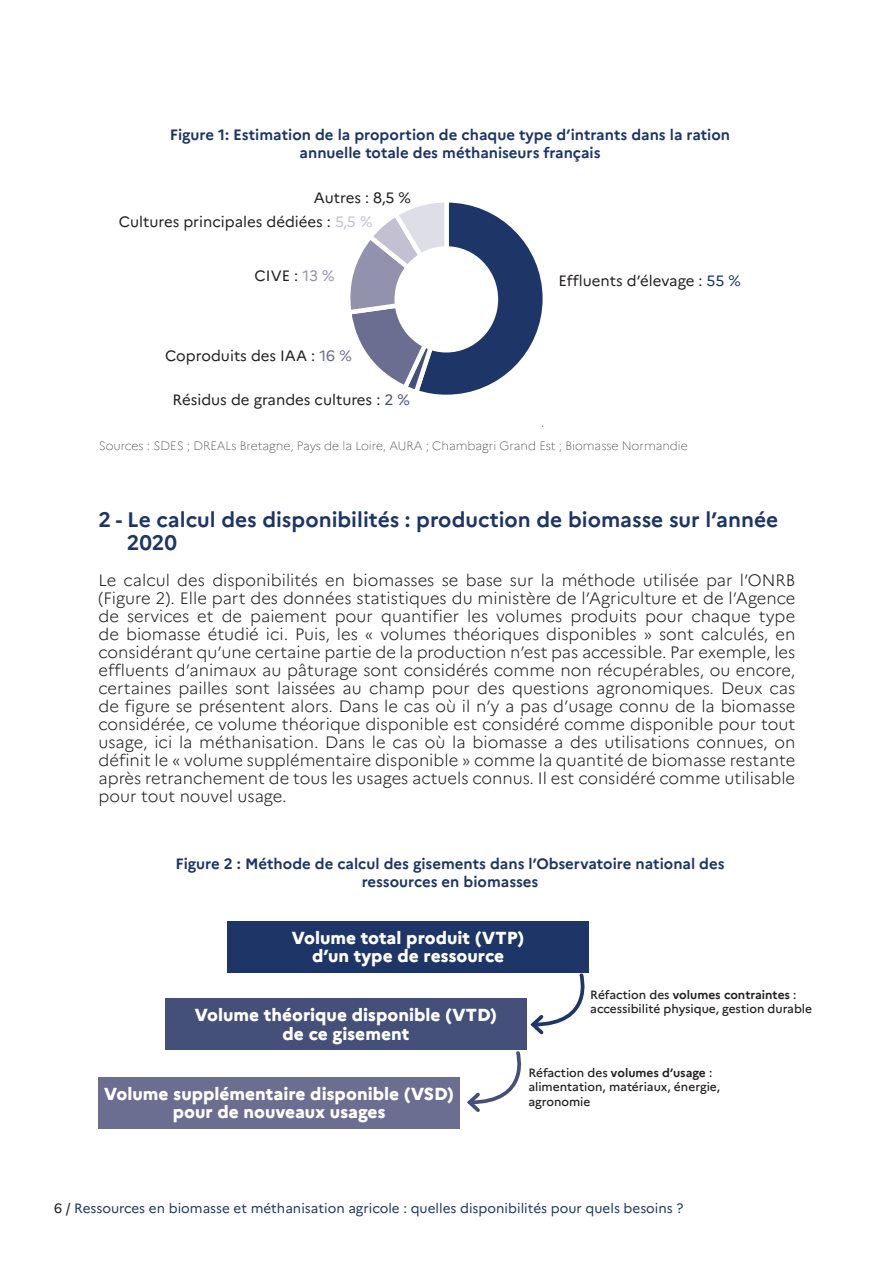
<style>
.page{position:relative;width:893px;height:1263px;background:#fff}
.page>*{position:absolute;margin:0;border:0;box-sizing:border-box;transform-origin:0 0}
.t1{font:700 21px/22.5px "Marianne";color:#1d3566}
.t2{font:800 17.4px/18.6px "Marianne";color:#fff;text-align:center}
.t3{font:300 16.5px/18px "Marianne";color:#231f20;text-align:justify}
.t4{font:700 15px/18px "Marianne";color:#1d3566;text-align:center}
.t5{font:15px "Marianne";color:#231f20}
.t6{font:13.5px "Marianne";color:#1d3566}
.t7{font:500 12px/14.4px "Marianne";color:#231f20}
.t8{font:100 12px "Marianne";color:#231f20}
.s1{color:#c3c1d1}
.s2{color:#9392ad}
.s3{color:#6b6d91}
.s4{color:#45507a}
.s5{color:#1d3667}
.s6{font-weight:700}
.s7{color:#231f20}
</style>
<div class="page">
<svg style="left:350px;top:202px;width:193px;height:193px"></svg>
<div style="left:397px;top:248px;width:99px;height:102px;background:#fff;border-radius:50%"></div>
<div style="left:395px;top:246px;width:103px;height:106px;border:4px solid #fff;border-radius:50%"></div>
<div style="left:228px;top:921px;width:361px;height:51px;background:#1d3667"></div>
<div style="left:165px;top:998px;width:362px;height:51px;background:#45507a"></div>
<div style="left:98px;top:1076px;width:362px;height:52px;background:#6b6d91"></div>
<svg style="left:528px;top:972px;width:61px;height:63px"></svg>
<svg style="left:464px;top:1049px;width:63px;height:63px"></svg>
<p class="t4" style="left:170px;top:125px;width:562px">Figure 1: Estimation de la proportion de chaque type d’intrants dans la ration annuelle totale des méthaniseurs français</p>
<p class="t5" style="left:314px;top:188px;width:99px">Autres : 8,5 %</p>
<p class="t5" style="left:119px;top:212px;width:255px">Cultures principales dédiées : <span class="s1">5,5 %</span></p>
<p class="t5" style="left:255px;top:266px;width:81px">CIVE : <span class="s2">13 %</span></p>
<p class="t5" style="left:165px;top:346px;width:188px">Coproduits des IAA : <span class="s3">16 %</span></p>
<p class="t5" style="left:173px;top:390px;width:239px">Résidus de grandes cultures : <span class="s4">2 %</span></p>
<p class="t5" style="left:559px;top:271px;width:184px">Effluents d’élevage : <span class="s5">55 %</span></p>
<p class="t8" style="left:99px;top:439px;width:591px">Sources : SDES ; DREALs Bretagne, Pays de la Loire, AURA ; Chambagri Grand Est ; Biomasse Normandie</p>
<p class="t1" style="left:127px;top:508px;width:653px;text-indent:-28px">2 - Le calcul des disponibilités : production de biomasse sur l’année<br>2020</p>
<p class="t3" style="left:98px;top:571px;width:698px">Le calcul des disponibilités en biomasses se base sur la méthode utilisée par l’ONRB (Figure 2). Elle part des données statistiques du ministère de l’Agriculture et de l’Agence de services et de paiement pour quantifier les volumes produits pour chaque type de biomasse étudié ici. Puis, les « volumes théoriques disponibles » sont calculés, en considérant qu’une certaine partie de la production n’est pas accessible. Par exemple, les effluents d’animaux au pâturage sont considérés comme non récupérables, ou encore, certaines pailles sont laissées au champ pour des questions agronomiques. Deux cas de figure se présentent alors. Dans le cas où il n’y a pas d’usage connu de la biomasse considérée, ce volume théorique disponible est considéré comme disponible pour tout usage, ici la méthanisation. Dans le cas où la biomasse a des utilisations connues, on définit le « volume supplémentaire disponible » comme la quantité de biomasse restante après retranchement de tous les usages actuels connus. Il est considéré comme utilisable pour tout nouvel usage.</p>
<p class="t4" style="left:176px;top:855px;width:550px">Figure 2 : Méthode de calcul des gisements dans l’Observatoire national des ressources en biomasses</p>
<p class="t2" style="left:292px;top:928px;width:234px">Volume total produit (VTP) d’un type de ressource</p>
<p class="t2" style="left:195px;top:1005px;width:304px">Volume théorique disponible (VTD) de ce gisement</p>
<p class="t7" style="left:590px;top:987px;width:223px">Réfaction des <span class="s6">volumes contraintes</span> : accessibilité physique, gestion durable</p>
<p class="t2" style="left:104px;top:1084px;width:351px">Volume supplémentaire disponible (VSD) pour de nouveaux usages</p>
<p class="t7" style="left:528px;top:1065px;width:193px">Réfaction des <span class="s6">volumes d’usage</span> : alimentation, matériaux, énergie, agronomie</p>
<p class="t6" style="left:54px;top:1200px;width:631px"><span class="s7">6 /</span> Ressources en biomasse et méthanisation agricole : quelles disponibilités pour quels besoins ?</p>
</div>
